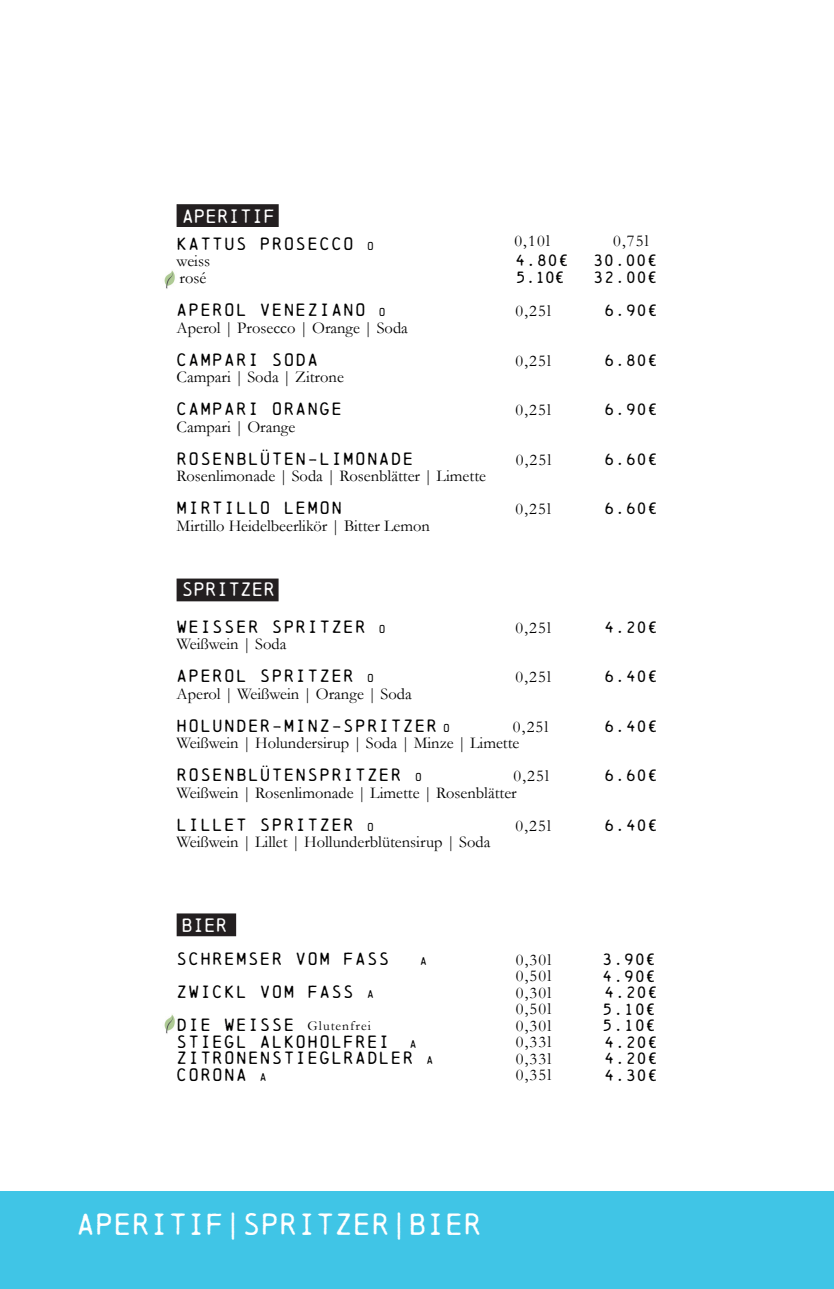
<style>
.page{position:relative;width:834px;height:1289px;background:#fff}
.page>*{position:absolute;margin:0;border:0;box-sizing:border-box;transform-origin:0 0}
.t1{font:28.5px "Chainprinter";color:#fff}
.t2{font:18px "Chainprinter";color:#fff}
.t3{font:16.5px/16.5px "Garamond";color:#000001;text-align:justify}
.t4{font:16.5px "Chainprinter";letter-spacing:.075em;color:#000001}
.t5{font:15px/16.5px "Chainprinter";letter-spacing:.075em;color:#000001}
.t6{font:13.5px "Garamond";letter-spacing:.075em;color:#000001}
.t7{font:10.5px "Chainprinter";color:#000001}
.s1{font-size:10.5px}
.s2{font-family:"Chainprinter";font-size:16.5px}
</style>
<div class="page">
<div style="left:0;top:1191px;width:833px;height:97px;background:#40c5e6"></div>
<div style="left:176px;top:204px;width:103px;height:23px;background:#231f20"></div>
<div style="left:176px;top:578px;width:102px;height:23px;background:#231f20"></div>
<svg style="left:177px;top:913px;width:59px;height:23px"></svg>
<img style="left:164px;top:1014px;width:11px;height:20px">
<img style="left:164px;top:270px;width:11px;height:19px">
<p class="t2" style="left:182px;top:205px;width:95px">APERITIF</p>
<p class="t4" style="left:176px;top:234px;width:199px">KATTUS PROSECCO <span class="s1">O</span></p>
<p class="t3" style="left:176px;top:253px;width:35px">weiss</p>
<p class="t5" style="left:515px;top:252px;width:54px">4.80€</p>
<p class="t5" style="left:593px;top:252px;width:65px">30.00€</p>
<p class="t3" style="left:179px;top:269px;width:28px">rosé</p>
<p class="t5" style="left:516px;top:269px;width:50px">5.10€</p>
<p class="t5" style="left:593px;top:269px;width:65px">32.00€</p>
<p class="t4" style="left:176px;top:300px;width:211px">APEROL VENEZIANO <span class="s1">O</span></p>
<p class="t3" style="left:515px;top:302px;width:37px">0,25l</p>
<p class="t5" style="left:604px;top:302px;width:54px">6.90€</p>
<p class="t3" style="left:176px;top:319px;width:233px">Aperol | Prosecco | Orange | Soda</p>
<p class="t4" style="left:176px;top:349px;width:143px">CAMPARI SODA</p>
<p class="t3" style="left:515px;top:352px;width:37px">0,25l</p>
<p class="t5" style="left:604px;top:351px;width:54px">6.80€</p>
<p class="t3" style="left:176px;top:368px;width:169px">Campari | Soda | Zitrone</p>
<p class="t4" style="left:176px;top:399px;width:167px">CAMPARI ORANGE</p>
<p class="t3" style="left:515px;top:401px;width:37px">0,25l</p>
<p class="t5" style="left:604px;top:401px;width:54px">6.90€</p>
<p class="t3" style="left:176px;top:418px;width:120px">Campari | Orange</p>
<p class="t4" style="left:176px;top:448px;width:238px">ROSENBLÜTEN-LIMONADE</p>
<p class="t3" style="left:515px;top:451px;width:37px">0,25l</p>
<p class="t3" style="left:176px;top:467px;width:311px">Rosenlimonade | Soda | Rosenblätter | Limette</p>
<p class="t4" style="left:176px;top:498px;width:167px">MIRTILLO LEMON</p>
<p class="t3" style="left:515px;top:500px;width:37px">0,25l</p>
<p class="t5" style="left:604px;top:500px;width:54px">6.60€</p>
<p class="t3" style="left:176px;top:517px;width:255px">Mirtillo Heidelbeerlikör | Bitter Lemon</p>
<p class="t3" style="left:514px;top:232px;width:37px">0,10l</p>
<p class="t3" style="left:613px;top:232px;width:37px">0,75l</p>
<p class="t5" style="left:604px;top:451px;width:54px">6.60€</p>
<p class="t2" style="left:182px;top:578px;width:95px">SPRITZER</p>
<p class="t4" style="left:176px;top:616px;width:211px">WEISSER SPRITZER <span class="s1">O</span></p>
<p class="t3" style="left:515px;top:618px;width:37px">0,25l</p>
<p class="t5" style="left:604px;top:618px;width:54px">4.20€</p>
<p class="t3" style="left:176px;top:635px;width:111px">Weißwein | Soda</p>
<p class="t4" style="left:176px;top:665px;width:199px">APEROL SPRITZER <span class="s1">O</span></p>
<p class="t3" style="left:515px;top:668px;width:37px">0,25l</p>
<p class="t5" style="left:604px;top:668px;width:54px">6.40€</p>
<p class="t3" style="left:176px;top:684px;width:236px">Aperol | Weißwein | Orange | Soda</p>
<p class="t4" style="left:176px;top:715px;width:275px">HOLUNDER-MINZ-SPRITZER <span class="s1">O</span></p>
<p class="t3" style="left:512px;top:717px;width:37px">0,25l</p>
<p class="t5" style="left:604px;top:717px;width:54px">6.40€</p>
<p class="t3" style="left:176px;top:734px;width:344px">Weißwein | Holundersirup | Soda | Minze | Limette</p>
<p class="t4" style="left:176px;top:764px;width:247px">ROSENBLÜTENSPRITZER <span class="s1">O</span></p>
<p class="t3" style="left:513px;top:767px;width:37px">0,25l</p>
<p class="t5" style="left:604px;top:767px;width:54px">6.60€</p>
<p class="t3" style="left:176px;top:783px;width:341px">Weißwein | Rosenlimonade | Limette | Rosenblätter</p>
<p class="t4" style="left:176px;top:814px;width:199px">LILLET SPRITZER <span class="s1">O</span></p>
<p class="t3" style="left:515px;top:816px;width:37px">0,25l</p>
<p class="t5" style="left:604px;top:816px;width:54px">6.40€</p>
<p class="t3" style="left:176px;top:833px;width:315px">Weißwein | Lillet | Hollunderblütensirup | Soda</p>
<p class="t2" style="left:181px;top:914px;width:48px">bier</p>
<p class="t4" style="left:176px;top:948px;width:214px">SCHREMSER VOM FASS</p>
<p class="t7" style="left:420px;top:954px;width:8px">A</p>
<p class="t5" style="left:602px;top:951px;width:54px">3.90€<br>4.90€</p>
<p class="t4" style="left:176px;top:981px;width:199px">ZWICKL VOM FASS <span class="s1">A</span></p>
<p class="t5" style="left:602px;top:984px;width:56px">4.20€<br>5.10€</p>
<p class="t6" style="left:176px;top:1016px;width:196px"><span class="s2">DIE WEISSE</span> Glutenfrei</p>
<p class="t5" style="left:602px;top:1017px;width:54px">5.10€</p>
<p class="t4" style="left:176px;top:1031px;width:214px">STIEGL ALKOHOLFREI</p>
<p class="t7" style="left:410px;top:1037px;width:8px">A</p>
<p class="t5" style="left:604px;top:1033px;width:54px">4.20€</p>
<p class="t4" style="left:176px;top:1047px;width:258px">ZITRONENSTIEGLRADLER <span class="s1">A</span></p>
<p class="t5" style="left:604px;top:1050px;width:54px">4.20€</p>
<p class="t4" style="left:176px;top:1064px;width:92px">CORONA <span class="s1">A</span></p>
<p class="t5" style="left:604px;top:1066px;width:54px">4.30€</p>
<p class="t3" style="left:515px;top:950px;width:37px">0,30l 0,50l 0,30l 0,50l 0,30l 0,33l 0,33l 0,35l</p>
<h1 class="t1" style="left:77px;top:1207px;width:407px">APERITIF|SPRITZER|BIER</h1>
</div>
